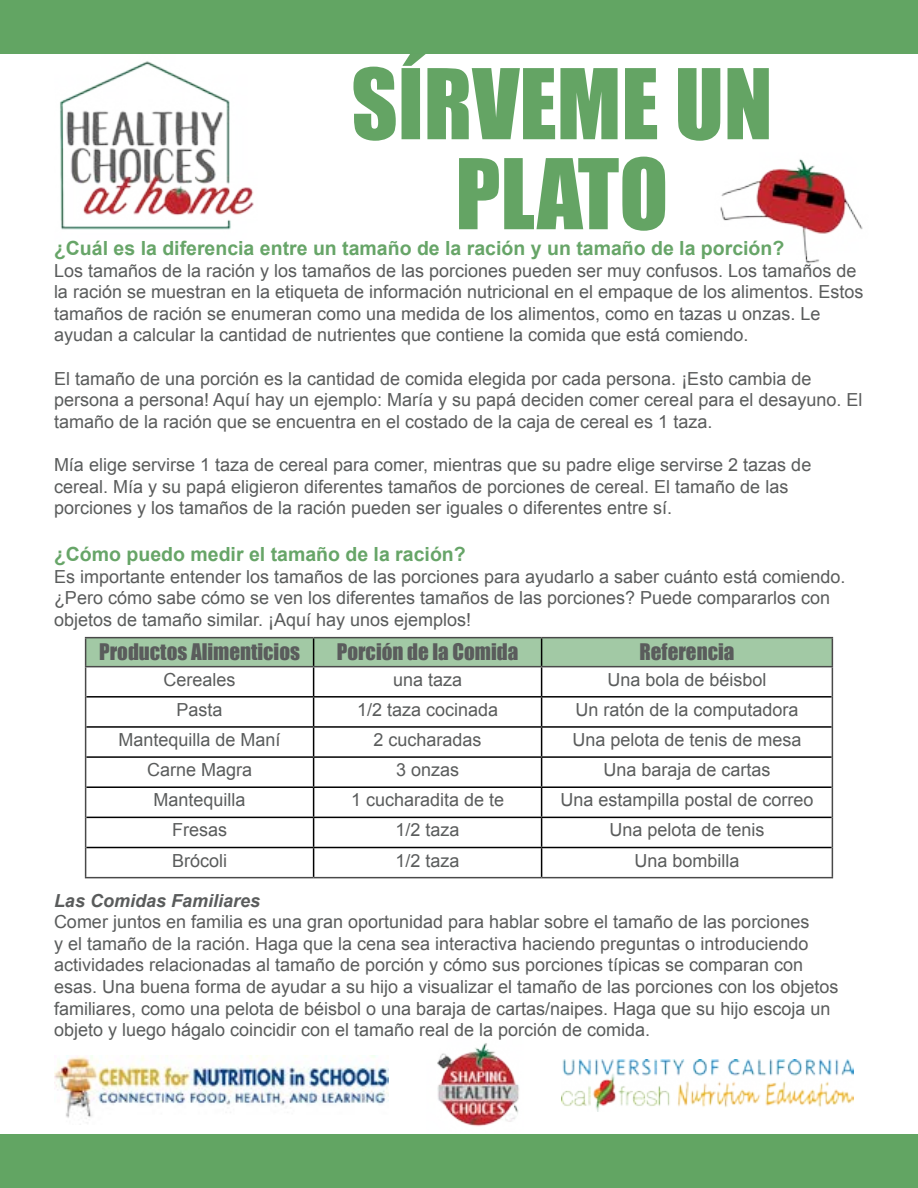
<style>
.page{position:relative;width:918px;height:1188px;background:#fff}
.page>*{position:absolute;margin:0;border:0;box-sizing:border-box;transform-origin:0 0}
.t1{font:90px/90px "Impact";color:#64a464;text-align:center}
.t2{font:21px "Impact";color:#5a5c5c}
.t3{font:700 19.5px "Arial";color:#67a568}
.t4{font:18px/21.6px "Arial";color:#5a5c5c}
.t5{font:italic 700 18px "Arial";color:#5a5c5c}
</style>
<div class="page">
<img style="left:60px;top:61px;width:194px;height:169px">
<img style="left:437px;top:1043px;width:82px;height:84px">
<img style="left:54px;top:1055px;width:334px;height:70px">
<img style="left:562px;top:1060px;width:292px;height:51px">
<div style="left:0;top:0;width:918px;height:54px;background:#62a563"></div>
<div style="left:0;top:1134px;width:918px;height:54px;background:#62a563"></div>
<hr style="left:85px;top:877px;width:229px;height:1px;background:#494949">
<hr style="left:314px;top:877px;width:228px;height:1px;background:#494949">
<hr style="left:542px;top:877px;width:291px;height:1px;background:#494949">
<hr style="left:85px;top:637px;width:229px;height:1px;background:#494949">
<hr style="left:314px;top:637px;width:228px;height:1px;background:#494949">
<hr style="left:542px;top:637px;width:291px;height:1px;background:#494949">
<svg style="left:85px;top:638px;width:748px;height:239px"></svg>
<hr style="left:85px;top:666px;width:229px;height:1px;background:#494949">
<hr style="left:314px;top:666px;width:228px;height:1px;background:#494949">
<hr style="left:542px;top:666px;width:291px;height:1px;background:#494949">
<img style="left:714px;top:131px;width:159px;height:159px;border-radius:80px">
<h1 class="t1" style="left:351px;top:57px;width:423px">SÍRVEME UN<br>PLATO</h1>
<p class="t3" style="left:54px;top:235px;width:732px">¿Cuál es la diferencia entre un tamaño de la ración y un tamaño de la porción?</p>
<p class="t4" style="left:54px;top:259px;width:811px">Los tamaños de la ración y los tamaños de las porciones pueden ser muy confusos. Los tamaños de la ración se muestran en la etiqueta de información nutricional en el empaque de los alimentos. Estos tamaños de ración se enumeran como una medida de los alimentos, como en tazas u onzas. Le ayudan a calcular la cantidad de nutrientes que contiene la comida que está comiendo.</p>
<p class="t4" style="left:54px;top:367px;width:810px">El tamaño de una porción es la cantidad de comida elegida por cada persona. ¡Esto cambia de persona a persona! Aquí hay un ejemplo: María y su papá deciden comer cereal para el desayuno. El tamaño de la ración que se encuentra en el costado de la caja de cereal es 1 taza.</p>
<p class="t4" style="left:54px;top:454px;width:759px">Mía elige servirse 1 taza de cereal para comer, mientras que su padre elige servirse 2 tazas de cereal. Mía y su papá eligieron diferentes tamaños de porciones de cereal. El tamaño de las porciones y los tamaños de la ración pueden ser iguales o diferentes entre sí.</p>
<p class="t3" style="left:54px;top:541px;width:413px">¿Cómo puedo medir el tamaño de la ración?</p>
<p class="t4" style="left:54px;top:565px;width:793px">Es importante entender los tamaños de las porciones para ayudarlo a saber cuánto está comiendo. ¿Pero cómo sabe cómo se ven los diferentes tamaños de las porciones? Puede compararlos con objetos de tamaño similar. ¡Aquí hay unos ejemplos!</p>
<p class="t2" style="left:99px;top:636px;width:202px">Productos Alimenticios</p>
<p class="t2" style="left:337px;top:636px;width:183px">Porción de la Comida</p>
<p class="t2" style="left:640px;top:636px;width:96px">Referencia</p>
<p class="t4" style="left:164px;top:669px;width:74px">Cereales</p>
<p class="t4" style="left:393px;top:669px;width:71px">una taza</p>
<p class="t4" style="left:607px;top:669px;width:161px">Una bola de béisbol</p>
<p class="t4" style="left:177px;top:699px;width:48px">Pasta</p>
<p class="t4" style="left:357px;top:699px;width:143px">1/2 taza cocinada</p>
<p class="t4" style="left:575px;top:699px;width:225px">Un ratón de la computadora</p>
<p class="t4" style="left:119px;top:729px;width:164px">Mantequilla de Maní</p>
<p class="t4" style="left:374px;top:729px;width:110px">2 cucharadas</p>
<p class="t4" style="left:572px;top:729px;width:231px">Una pelota de tenis de mesa</p>
<p class="t4" style="left:147px;top:759px;width:107px">Carne Magra</p>
<p class="t4" style="left:396px;top:759px;width:65px">3 onzas</p>
<p class="t4" style="left:603px;top:759px;width:169px">Una baraja de cartas</p>
<p class="t4" style="left:154px;top:789px;width:94px">Mantequilla</p>
<p class="t4" style="left:351px;top:789px;width:155px">1 cucharadita de te</p>
<p class="t4" style="left:560px;top:789px;width:255px">Una estampilla postal de correo</p>
<p class="t4" style="left:172px;top:819px;width:57px">Fresas</p>
<p class="t4" style="left:396px;top:819px;width:66px">1/2 taza</p>
<p class="t4" style="left:609px;top:819px;width:157px">Una pelota de tenis</p>
<p class="t4" style="left:172px;top:849px;width:57px">Brócoli</p>
<p class="t4" style="left:396px;top:849px;width:66px">1/2 taza</p>
<p class="t4" style="left:634px;top:849px;width:107px">Una bombilla</p>
<p class="t5" style="left:54px;top:888px;width:208px">Las Comidas Familiares</p>
<p class="t4" style="left:54px;top:911px;width:786px">Comer juntos en familia es una gran oportunidad para hablar sobre el tamaño de las porciones<br>y el tamaño de la ración. Haga que la cena sea interactiva haciendo preguntas o introduciendo actividades relacionadas al tamaño de porción y cómo sus porciones típicas se comparan con esas. Una buena forma de ayudar a su hijo a visualizar el tamaño de las porciones con los objetos familiares, como una pelota de béisbol o una baraja de cartas/naipes. Haga que su hijo escoja un objeto y luego hágalo coincidir con el tamaño real de la porción de comida.</p>
</div>
